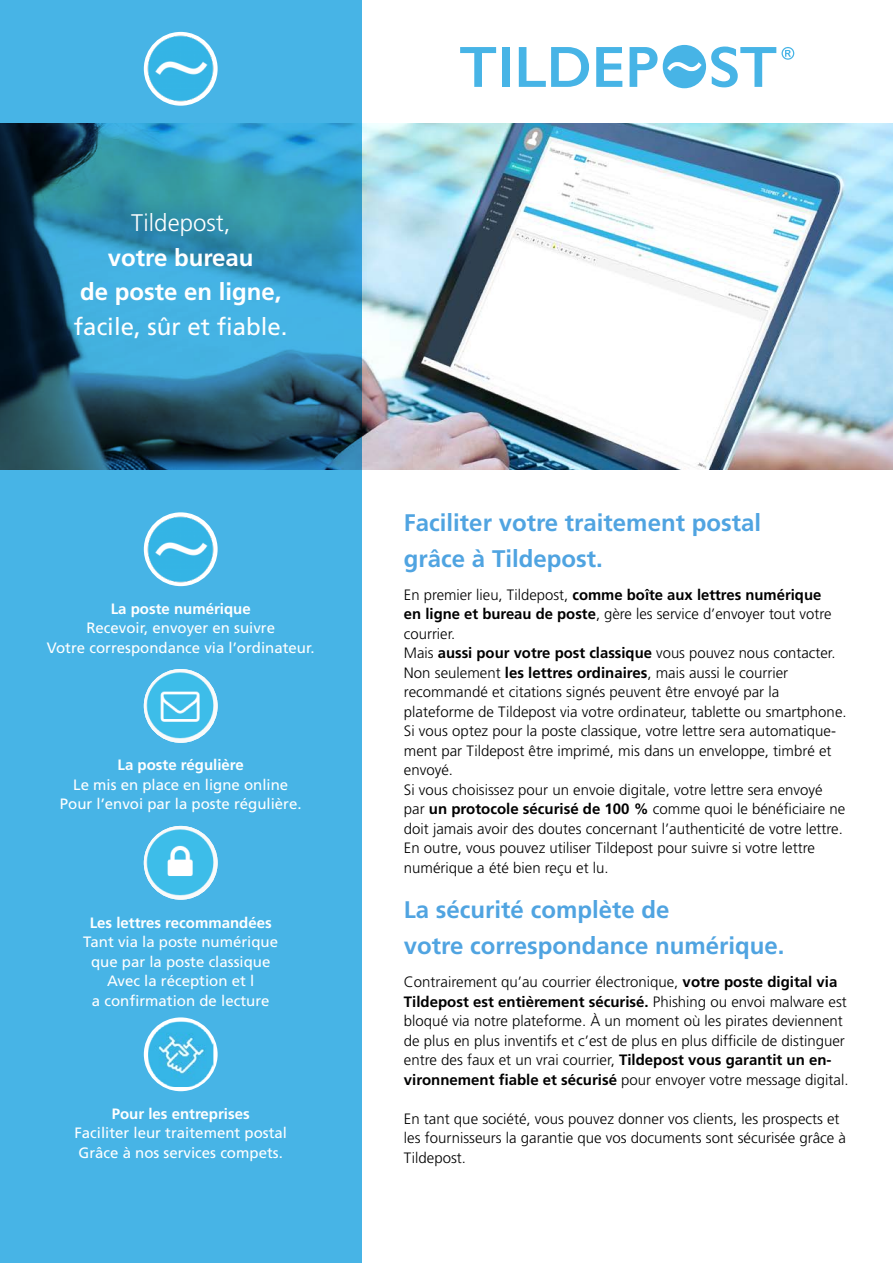
<style>
.page{position:relative;width:893px;height:1263px;background:#fff}
.page>*{position:absolute;margin:0;border:0;box-sizing:border-box;transform-origin:0 0}
.t1{font:700 24px/36px "Frutiger CE";color:#50a4e1}
.t2{font:700 24px/34.5px "Frutiger CE";color:#fff;text-align:center}
.t3{font:24px "Frutiger CE";color:#fff}
.t4{font:300 24px "Frutiger";color:#fff}
.t5{font:300 15px/19.5px "Frutiger";color:#000}
.t6{font:15px/19.5px "Frutiger CE";color:#fff;text-align:center}
.t7{font:700 15px "Frutiger CE";color:#000}
.t8{font:700 15px "Frutiger CE";color:#fff}
.t9{font:15px/19.5px "Frutiger";color:#fff;text-align:center}
.s1{font-family:"Frutiger";font-weight:300}
.s2{font-family:"Frutiger CE";font-weight:700}
.s3{font-weight:700}
</style>
<div class="page">
<img style="left:361px;top:123px;width:532px;height:347px">
<svg style="left:0;top:0;width:361px;height:1263px;background:#3fa3cf"></svg>
<img style="left:144px;top:512px;width:74px;height:74px;border-radius:37px">
<img style="left:144px;top:32px;width:74px;height:74px;border-radius:37px">
<img style="left:144px;top:669px;width:74px;height:74px;border-radius:37px">
<img style="left:144px;top:826px;width:74px;height:74px;border-radius:37px">
<svg style="left:144px;top:1017px;width:74px;height:74px"></svg>
<img style="left:148px;top:1022px;width:65px;height:65px">
<svg style="left:460px;top:47px;width:36px;height:40px"></svg>
<div style="left:502px;top:47px;width:8px;height:40px;background:#47b4e6"></div>
<svg style="left:519px;top:47px;width:70px;height:40px"></svg>
<svg style="left:596px;top:47px;width:26px;height:40px"></svg>
<svg style="left:630px;top:47px;width:28px;height:40px"></svg>
<div style="left:663px;top:45px;width:43px;height:43px;background:#47b4e6;border-radius:50%"></div>
<svg style="left:667px;top:62px;width:35px;height:9px"></svg>
<svg style="left:711px;top:47px;width:83px;height:40px"></svg>
<h1 class="t4" style="left:131px;top:210px;width:101px">Tildepost,</h1>
<h1 class="t2" style="left:80px;top:240px;width:203px">votre bureau<br>de poste en ligne,</h1>
<h1 class="t3" style="left:74px;top:313px;width:215px">facile, sûr et fiable.</h1>
<p class="t8" style="left:111px;top:599px;width:142px">La poste numérique</p>
<p class="t9" style="left:47px;top:618px;width:269px">Recevoir, envoyer en suivre<br>Votre correspondance via l’ordinateur.</p>
<p class="t8" style="left:118px;top:756px;width:128px">La poste régulière</p>
<p class="t6" style="left:60px;top:775px;width:243px">Le mis en place en ligne online<br>Pour l’envoi par la poste régulière.</p>
<p class="t8" style="left:90px;top:914px;width:183px">Les lettres recommandées</p>
<p class="t6" style="left:83px;top:932px;width:196px">Tant via la poste numérique que par la poste classique<br>Avec la réception et l<br>a confirmation de lecture</p>
<p class="t8" style="left:112px;top:1104px;width:140px">Pour les entreprises</p>
<p class="t6" style="left:74px;top:1123px;width:214px;text-align:left">Faciliter leur traitement postal<br>Grâce à nos services compets.</p>
<h1 class="t1" style="left:404px;top:504px;width:359px">Faciliter votre traitement postal grâce à Tildepost.</h1>
<p class="t7" style="left:404px;top:585px;width:419px"><span class="s1">En premier lieu, Tildepost,</span> comme boîte aux lettres numérique</p>
<p class="t5" style="left:404px;top:604px;width:444px"><span class="s2">en ligne et bureau de poste</span>, gère les service d’envoyer tout votre courrier.<br>Mais <span class="s2">aussi pour votre post classique</span> vous pouvez nous contacter.<br>Non seulement <span class="s2">les lettres ordinaires</span>, mais aussi le courrier recommandé et citations signés peuvent être envoyé par la plateforme de Tildepost via votre ordinateur, tablette ou smartphone.<br>Si vous optez pour la poste classique, votre lettre sera automatique&shy;ment par Tildepost être imprimé, mis dans un enveloppe, timbré et envoyé.<br>Si vous choisissez pour un envoie digitale, votre lettre sera envoyé par <span class="s2">un protocole sécurisé de 100 %</span> comme quoi le bénéficiaire ne doit jamais avoir des doutes concernant l’authenticité de votre lettre.<br>En outre, vous pouvez utiliser Tildepost pour suivre si votre lettre numérique a été bien reçu et lu.</p>
<h1 class="t1" style="left:404px;top:891px;width:382px">La sécurité complète de<br>votre correspondance numérique.</h1>
<p class="t5" style="left:404px;top:972px;width:435px">Contrairement qu’au courrier électronique, <span class="s2">votre poste digital via</span></p>
<p class="t7" style="left:404px;top:992px;width:444px">Tildepost est entièrement sécurisé. <span class="s1">Phishing ou envoi malware est</span></p>
<p class="t5" style="left:404px;top:1011px;width:446px">bloqué via notre plateforme. À un moment où les pirates deviennent de plus en plus inventifs et c’est de plus en plus difficile de distinguer entre des faux et un vrai courrier, <span class="s3">Tildepost vous garantit un en&shy;vironnement fiable et sécurisé</span> pour envoyer votre message digital.</p>
<p class="t5" style="left:404px;top:1108px;width:444px">En tant que société, vous pouvez donner vos clients, les prospects et les fournisseurs la garantie que vos documents sont sécurisée grâce à<br>Tildepost.</p>
</div>
